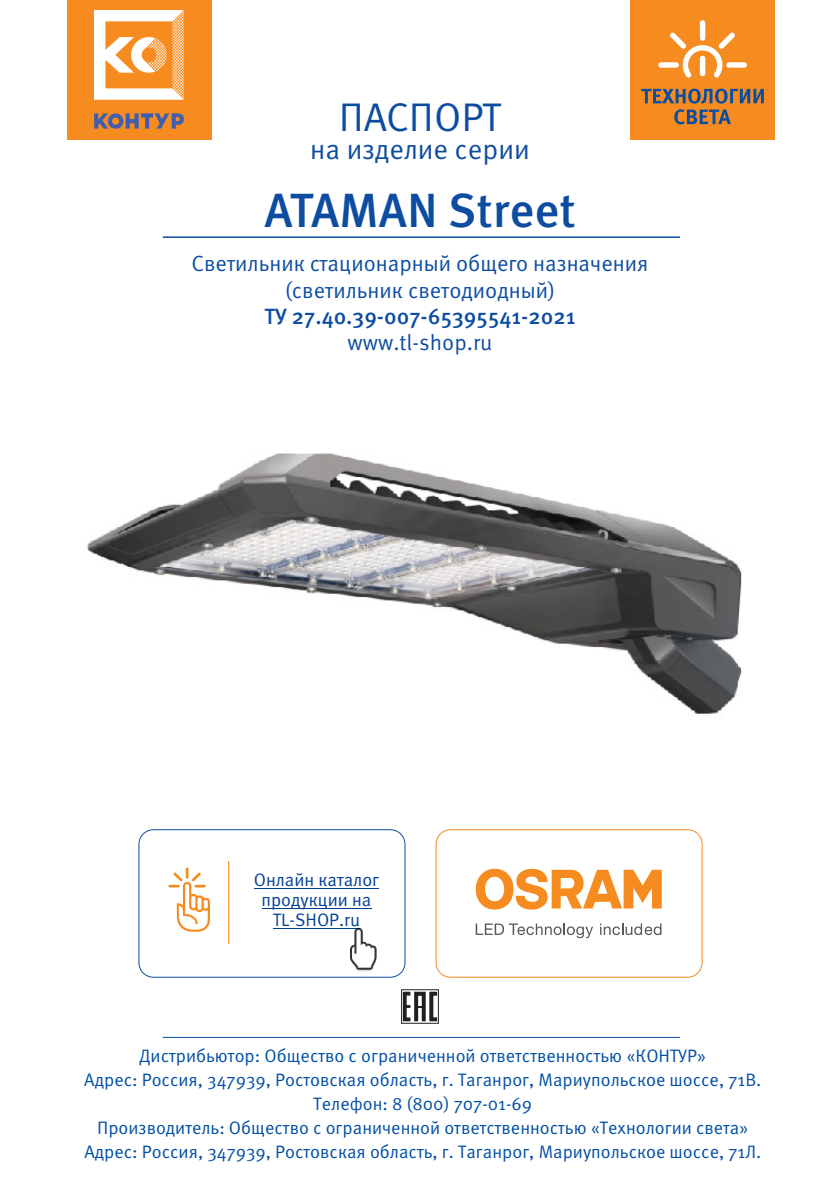
<style>
.page{position:relative;width:840px;height:1191px;background:#fff}
.page>*{position:absolute;margin:0;border:0;box-sizing:border-box;transform-origin:0 0}
.t1{font:500 48px "Meta Pro";color:#0d4da1}
.t2{font:40px "Meta Pro";color:#0d4da1}
.t3{font:28px "Meta Pro";color:#0d4da1}
.t4{font:22px/26.4px "Meta Pro";color:#0d4da1;text-align:center}
.t5{font:500 22px "Meta Pro";color:#0d4da1}
.t6{font:18px/24px "Meta Pro";color:#014ea3;text-align:center}
.t7{font:18px/20px "Meta Pro";color:#003f98;text-align:center}
</style>
<div class="page">
<hr style="left:163px;top:236px;width:516px;height:2px;background:#0d4da1">
<div style="left:630px;top:0;width:144px;height:140px;background:#f68b1f"></div>
<svg style="left:670px;top:32px;width:64px;height:46px"></svg>
<div style="left:699px;top:20px;width:6px;height:21px;background:#fff;border-radius:3px"></div>
<div style="left:658px;top:62px;width:20px;height:6px;background:#fff;border-radius:3px"></div>
<div style="left:726px;top:62px;width:20px;height:6px;background:#fff;border-radius:3px"></div>
<svg style="left:641px;top:89px;width:122px;height:35px"></svg>
<img style="left:87px;top:453px;width:655px;height:261px">
<div style="left:68px;top:0;width:144px;height:140px;background:#f68b1f"></div>
<img style="left:94px;top:10px;width:89px;height:118px">
<hr style="left:163px;top:1037px;width:516px;height:1px;background:#0d4da1">
<svg style="left:403px;top:991px;width:33px;height:30px"></svg>
<div style="left:401px;top:989px;width:37px;height:34px;border:1px solid #231f20"></div>
<div style="left:435px;top:829px;width:267px;height:148px;border:1px solid #f68b1f;border-radius:15px"></div>
<svg style="left:476px;top:868px;width:185px;height:41px"></svg>
<svg style="left:545px;top:923px;width:47px;height:15px"></svg>
<svg style="left:600px;top:923px;width:61px;height:12px"></svg>
<div style="left:138px;top:829px;width:267px;height:148px;border:1px solid #0d4da1;border-radius:15px"></div>
<svg style="left:168px;top:867px;width:38px;height:64px"></svg>
<hr style="left:228px;top:861px;width:1px;height:83px;background:#f68b1f">
<img style="left:199px;top:886px;width:346px;height:90px">
<p class="t2" style="left:338px;top:91px;width:164px">ПАСПОРТ</p>
<p class="t3" style="left:310px;top:131px;width:221px">на изделие серии</p>
<p class="t1" style="left:264px;top:180px;width:313px">ATAMAN Street</p>
<p class="t4" style="left:191px;top:251px;width:458px">Светильник стационарный общего назначения (светильник светодиодный)</p>
<p class="t5" style="left:264px;top:303px;width:312px">ТУ 27.40.39-007-65395541-2021</p>
<p class="t4" style="left:347px;top:330px;width:146px">www.tl-shop.ru</p>
<p class="t7" style="left:253px;top:870px;width:127px">Онлайн каталог продукции на<br>TL-SHOP.ru</p>
<p class="t6" style="left:84px;top:1044px;width:678px">Дистрибьютор: Общество с ограниченной ответственностью «КОНТУР»<br>Адрес: Россия, 347939, Ростовская область, г. Таганрог, Мариупольское шоссе, 71В.<br>Телефон: 8 (800) 707-01-69<br>Производитель: Общество с ограниченной ответственностью «Технологии света» Адрес: Россия, 347939, Ростовская область, г. Таганрог, Мариупольское шоссе, 71Л.</p>
</div>
